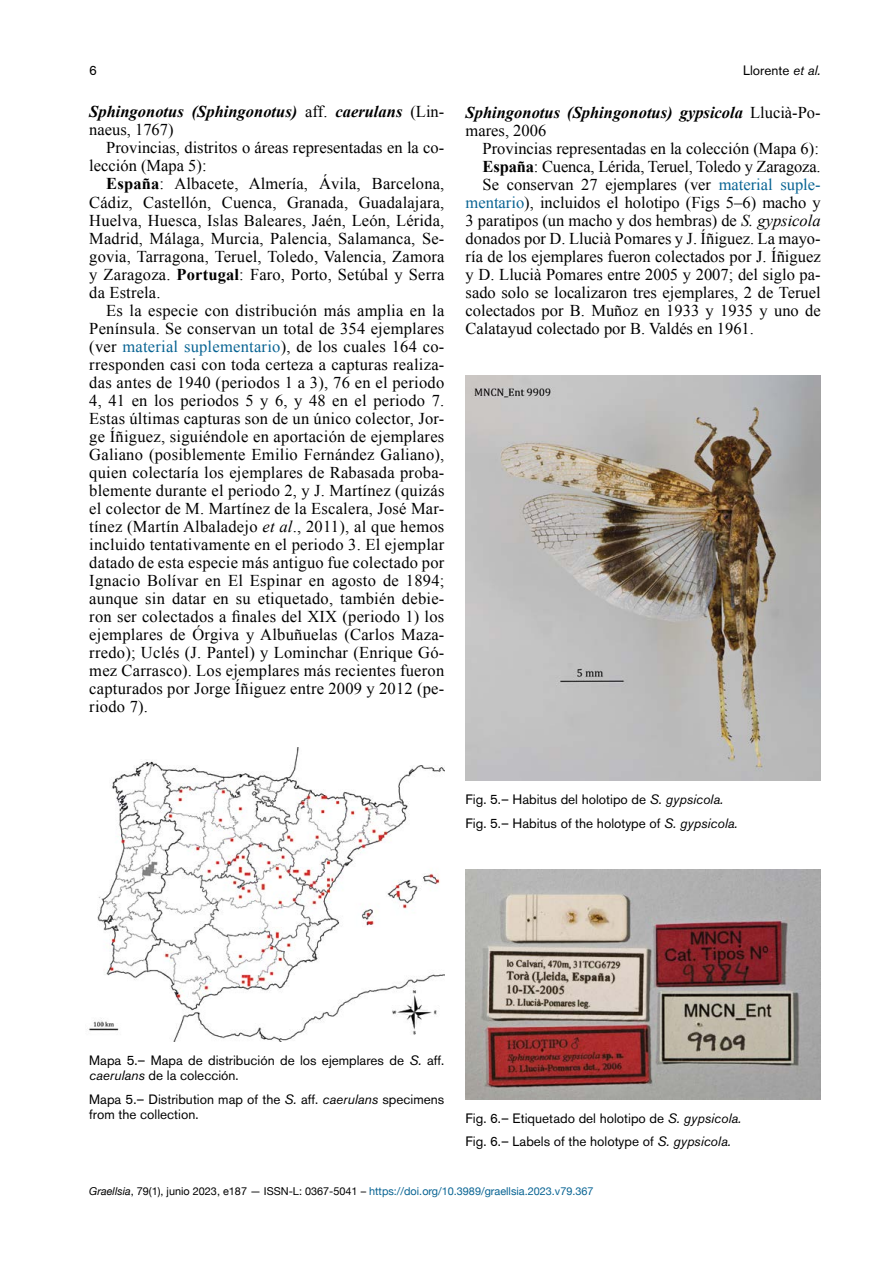
<style>
.page{position:relative;width:893px;height:1263px;background:#fff}
.page>*{position:absolute;margin:0;border:0;box-sizing:border-box;transform-origin:0 0}
.TEXTO_GRAL_ES{font:16.5px/18px "Times New Roman";color:#000;text-align:justify}
.TEXTO_GRAL_ES-2{font:italic 700 16.5px/18px "Times New Roman";color:#000}
.PIE_FIGURA_TABLA{font:13.5px/15px "Akzidenz Grotesk BE";color:#000}
.t1{font:10.8px "Helvetica Neue";color:#096493}
.s1{font-style:italic}
.s2{font-weight:400;font-style:normal}
.s3{font-weight:700}
.s4{color:#096493}
.s5{font-style:italic;color:#000}
.s6{color:#000}
</style>
<div class="page">
<img style="left:89px;top:747px;width:355px;height:295px">
<img style="left:466px;top:375px;width:355px;height:406px">
<img style="left:466px;top:869px;width:355px;height:230px">
<p class="PIE_FIGURA_TABLA" style="left:89px;top:63px;width:9px">6</p>
<p class="PIE_FIGURA_TABLA" style="left:743px;top:63px;width:79px">Llorente <span class="s1">et al.</span></p>
<p class="TEXTO_GRAL_ES-2" style="left:89px;top:102px;width:357px">Sphingonotus (Sphingonotus) <span class="s2">aff.</span> caerulans <span class="s2">(Lin&shy;naeus, 1767)</span></p>
<p class="TEXTO_GRAL_ES" style="left:89px;top:139px;width:357px;text-indent:17px">Provincias, distritos o áreas representadas en la co&shy;lección (Mapa 5):</p>
<p class="TEXTO_GRAL_ES" style="left:89px;top:175px;width:357px;text-indent:17px"><span class="s3">España</span>: Albacete, Almería, Ávila, Barcelona, Cádiz, Castellón, Cuenca, Granada, Guadalajara, Huelva, Huesca, Islas Baleares, Jaén, León, Lérida, Madrid, Málaga, Murcia, Palencia, Salamanca, Se&shy;govia, Tarragona, Teruel, Toledo, Valencia, Zamora y Zaragoza. <span class="s3">Portugal</span>: Faro, Porto, Setúbal y Serra da Estrela.</p>
<p class="TEXTO_GRAL_ES" style="left:89px;top:301px;width:357px;text-indent:17px">Es la especie con distribución más amplia en la Península. Se conservan un total de 354 ejemplares (ver <span class="s4">material suplementario</span>), de los cuales 164 co&shy;rresponden casi con toda certeza a capturas realiza&shy;das antes de 1940 (periodos 1 a 3), 76 en el periodo 4, 41 en los periodos 5 y 6, y 48 en el periodo 7.<br>Estas últimas capturas son de un único colector, Jor&shy;ge Íñiguez, siguiéndole en aportación de ejemplares Galiano (posiblemente Emilio Fernández Galiano), quien colectaría los ejemplares de Rabasada proba&shy;blemente durante el periodo 2, y J. Martínez (quizás el colector de M. Martínez de la Escalera, José Mar&shy;tínez (Martín Albaladejo <span class="s1">et al</span>., 2011), al que hemos incluido tentativamente en el periodo 3. El ejemplar datado de esta especie más antiguo fue colectado por Ignacio Bolívar en El Espinar en agosto de 1894; aunque sin datar en su etiquetado, también debie&shy;ron ser colectados a finales del XIX (periodo 1) los ejemplares de Órgiva y Albuñuelas (Carlos Maza&shy;rredo); Uclés (J. Pantel) y Lominchar (Enrique Gó&shy;mez Carrasco). Los ejemplares más recientes fueron capturados por Jorge Íñiguez entre 2009 y 2012 (pe&shy;riodo 7).</p>
<p class="TEXTO_GRAL_ES-2" style="left:466px;top:103px;width:357px">Sphingonotus (Sphingonotus) gypsicola <span class="s2">Llucià-Po&shy;mares, 2006</span></p>
<p class="TEXTO_GRAL_ES" style="left:483px;top:139px;width:338px">Provincias representadas en la colección (Mapa 6):</p>
<p class="TEXTO_GRAL_ES" style="left:483px;top:157px;width:340px"><span class="s3">España</span>: Cuenca, Lérida, Teruel, Toledo y Zaragoza.</p>
<p class="TEXTO_GRAL_ES" style="left:466px;top:175px;width:357px;text-indent:17px">Se conservan 27 ejemplares (ver <span class="s4">material suple&shy;mentario</span>), incluidos el holotipo (Figs 5–6) macho y 3 paratipos (un macho y dos hembras) de <span class="s1">S. gypsicola </span>donados por D. Llucià Pomares y J. Íñiguez. La mayo&shy;ría de los ejemplares fueron colectados por J. Íñiguez y D. Llucià Pomares entre 2005 y 2007; del siglo pa&shy;sado solo se localizaron tres ejemplares, 2 de Teruel colectados por B. Muñoz en 1933 y 1935 y uno de Calatayud colectado por B. Valdés en 1961.</p>
<p class="PIE_FIGURA_TABLA" style="left:466px;top:792px;width:259px">Fig. 5.– Habitus del holotipo de <span class="s1">S. gypsicola.</span></p>
<p class="PIE_FIGURA_TABLA" style="left:466px;top:816px;width:273px">Fig. 5.– Habitus of the holotype of <span class="s1">S. gypsicola.</span></p>
<p class="PIE_FIGURA_TABLA" style="left:89px;top:1053px;width:357px">Mapa 5.– Mapa de distribución de los ejemplares de <span class="s1">S.</span> aff. <span class="s1">caerulans</span> de la colección.</p>
<p class="PIE_FIGURA_TABLA" style="left:89px;top:1092px;width:357px">Mapa 5.– Distribution map of the <span class="s1">S.</span> aff. <span class="s1">caerulans</span> specimens from the collection.</p>
<p class="PIE_FIGURA_TABLA" style="left:466px;top:1110px;width:277px">Fig. 6.– Etiquetado del holotipo de <span class="s1">S. gypsicola.</span></p>
<p class="PIE_FIGURA_TABLA" style="left:466px;top:1134px;width:267px">Fig. 6.– Labels of the holotype of <span class="s1">S. gypsicola.</span></p>
<p class="t1" style="left:89px;top:1183px;width:506px"><span class="s5">Graellsia</span><span class="s6">, 79(1), junio 2023, e187 — ISSN-L: 0367-5041 –</span> https://doi.org/10.3989/graellsia.2023.v79.367</p>
</div>
